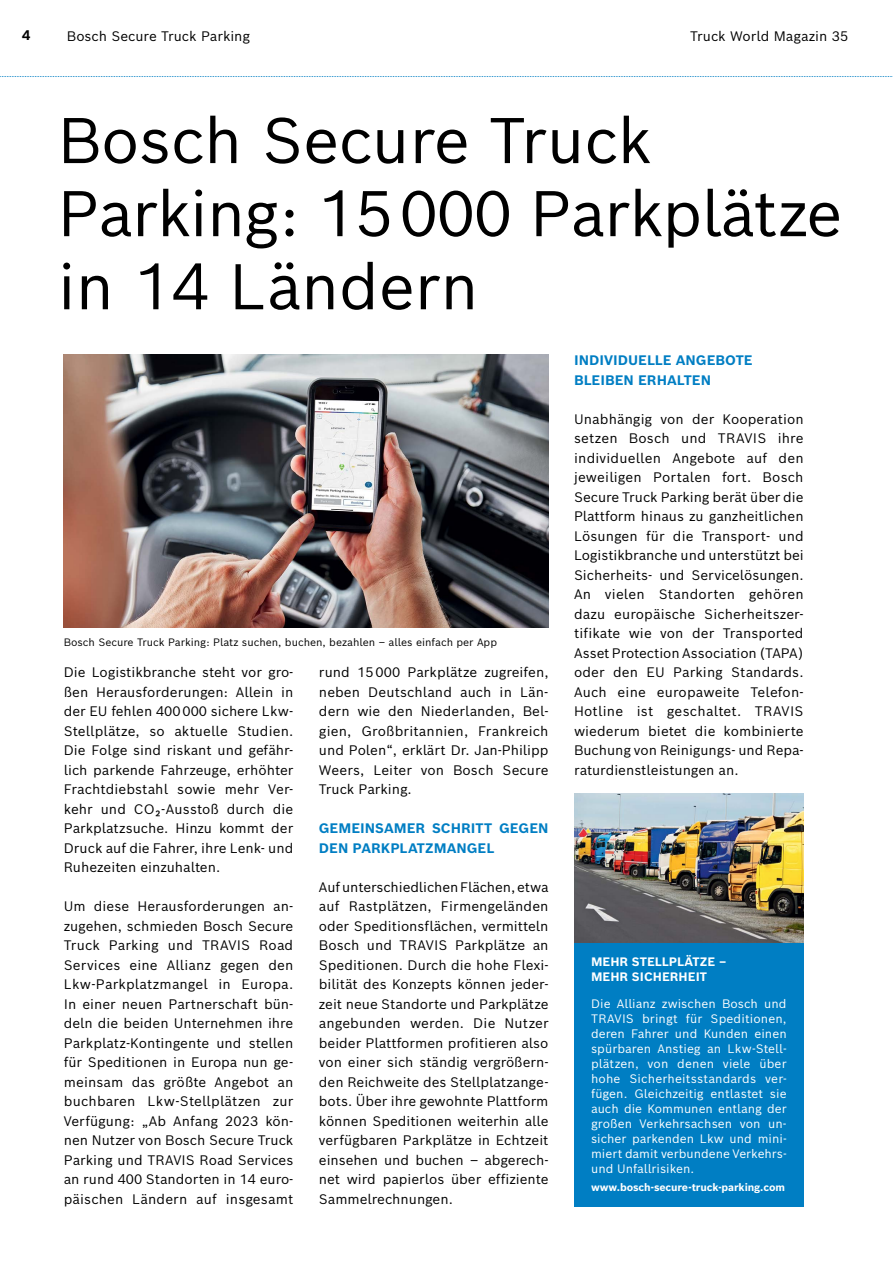
<style>
.page{position:relative;width:893px;height:1263px;background:#fff}
.page>*{position:absolute;margin:0;border:0;box-sizing:border-box;transform-origin:0 0}
.t1{font:63px/73.1px "Bosch Sans";letter-spacing:-.02em;color:#000}
.t2{font:13.5px/19.5px "Bosch Sans";color:#000;text-align:justify}
.t3{font:700 13.5px/19.5px "Bosch Sans";color:#007ec3}
.t4{font:700 13.5px "Bosch Sans";color:#000}
.t5{font:12px/15px "Bosch Sans";color:#fff;text-align:justify}
.t6{font:700 12px/15px "Bosch Sans";color:#fff}
.t7{font:10.5px "Bosch Sans";color:#000}
.t8{font:700 10.5px "Bosch Sans";letter-spacing:-.01em;color:#fff}
</style>
<div class="page">
<svg style="left:0;top:76px;width:893px;height:1px"></svg>
<div style="left:574px;top:940px;width:230px;height:267px;background:#007ec3"></div>
<img style="left:64px;top:355px;width:485px;height:273px">
<img style="left:574px;top:793px;width:230px;height:149px">
<p class="t4" style="left:22px;top:26px;width:10px">4</p>
<p class="t2" style="left:67px;top:25px;width:185px">Bosch Secure Truck Parking</p>
<p class="t2" style="left:690px;top:25px;width:160px">Truck World Magazin 35</p>
<h1 class="t1" style="left:58px;top:101px;width:786px">Bosch Secure Truck<br>Parking: 15 000 Parkplätze in 14 Ländern</h1>
<p class="t7" style="left:64px;top:635px;width:435px">Bosch Secure Truck Parking: Platz suchen, buchen, bezahlen – alles einfach per App</p>
<p class="t2" style="left:64px;top:662px;width:231px">Die Logistikbranche steht vor gro&shy;ßen Herausforderungen: Allein in der EU fehlen 400 000 sichere Lkw-Stellplätze, so aktuelle Studien.<br>Die Folge sind riskant und gefähr&shy;lich parkende Fahrzeuge, erhöhter Frachtdiebstahl sowie mehr Ver&shy;kehr und CO₂-Ausstoß durch die Parkplatzsuche. Hinzu kommt der Druck auf die Fahrer, ihre Lenk- und Ruhezeiten einzuhalten.</p>
<p class="t2" style="left:64px;top:896px;width:231px">Um diese Herausforderungen an&shy;zugehen, schmieden Bosch Secure Truck Parking und TRAVIS Road Services eine Allianz gegen den Lkw-Parkplatzmangel in Europa.<br>In einer neuen Partnerschaft bün&shy;deln die beiden Unternehmen ihre Parkplatz-Kontingente und stellen für Speditionen in Europa nun ge&shy;meinsam das größte Angebot an buchbaren Lkw-Stellplätzen zur Verfügung: „Ab Anfang 2023 kön&shy;nen Nutzer von Bosch Secure Truck Parking und TRAVIS Road Services an rund 400 Standorten in 14 euro&shy;päischen Ländern auf insgesamt</p>
<p class="t2" style="left:319px;top:662px;width:231px">rund 15 000 Parkplätze zugreifen, neben Deutschland auch in Län&shy;dern wie den Niederlanden, Bel&shy;gien, Großbritannien, Frankreich und Polen“, erklärt Dr. Jan-Philipp Weers, Leiter von Bosch Secure Truck Parking.</p>
<p class="t3" style="left:319px;top:818px;width:231px">GEMEINSAMER SCHRITT GEGEN<br>DEN PARKPLATZMANGEL</p>
<p class="t2" style="left:319px;top:877px;width:231px">Auf unterschiedlichen Flächen, etwa auf Rastplätzen, Firmengeländen oder Speditionsflächen, vermitteln Bosch und TRAVIS Parkplätze an Speditionen. Durch die hohe Flexi&shy;bilität des Konzepts können jeder&shy;zeit neue Standorte und Parkplätze angebunden werden. Die Nutzer beider Plattformen profitieren also von einer sich ständig vergrößern&shy;den Reichweite des Stellplatzange&shy;bots. Über ihre gewohnte Plattform können Speditionen weiterhin alle verfügbaren Parkplätze in Echtzeit einsehen und buchen – abgerech&shy;net wird papierlos über effiziente Sammelrechnungen.</p>
<p class="t3" style="left:574px;top:351px;width:180px">INDIVIDUELLE ANGEBOTE<br>BLEIBEN ERHALTEN</p>
<p class="t2" style="left:574px;top:409px;width:231px">Unabhängig von der Kooperation setzen Bosch und TRAVIS ihre individuellen Angebote auf den jeweiligen Portalen fort. Bosch Secure Truck Parking berät über die Plattform hinaus zu ganzheitlichen Lösungen für die Transport- und Logistikbranche und unterstützt bei Sicherheits- und Servicelösungen.<br>An vielen Standorten gehören dazu europäische Sicherheitszer&shy;tifikate wie von der Transported Asset Protection Association (TAPA) oder den EU Parking Standards.<br>Auch eine europaweite Telefon-Hotline ist geschaltet. TRAVIS wiederum bietet die kombinierte Buchung von Reinigungs- und Repa&shy;raturdienstleistungen an.</p>
<p class="t6" style="left:591px;top:954px;width:137px">MEHR STELLPLÄTZE –<br>MEHR SICHERHEIT</p>
<p class="t5" style="left:591px;top:996px;width:197px">Die Allianz zwischen Bosch und TRAVIS bringt für Speditionen, deren Fahrer und Kunden einen spürbaren Anstieg an Lkw-Stell&shy;plätzen, von denen viele über hohe Sicherheitsstandards ver&shy;fügen. Gleichzeitig entlastet sie auch die Kommunen entlang der großen Verkehrsachsen von un&shy;sicher parkenden Lkw und mini&shy;miert damit verbundene Verkehrs&shy;und Unfallrisiken.</p>
<p class="t8" style="left:591px;top:1180px;width:196px">www.bosch-secure-truck-parking.com</p>
</div>
